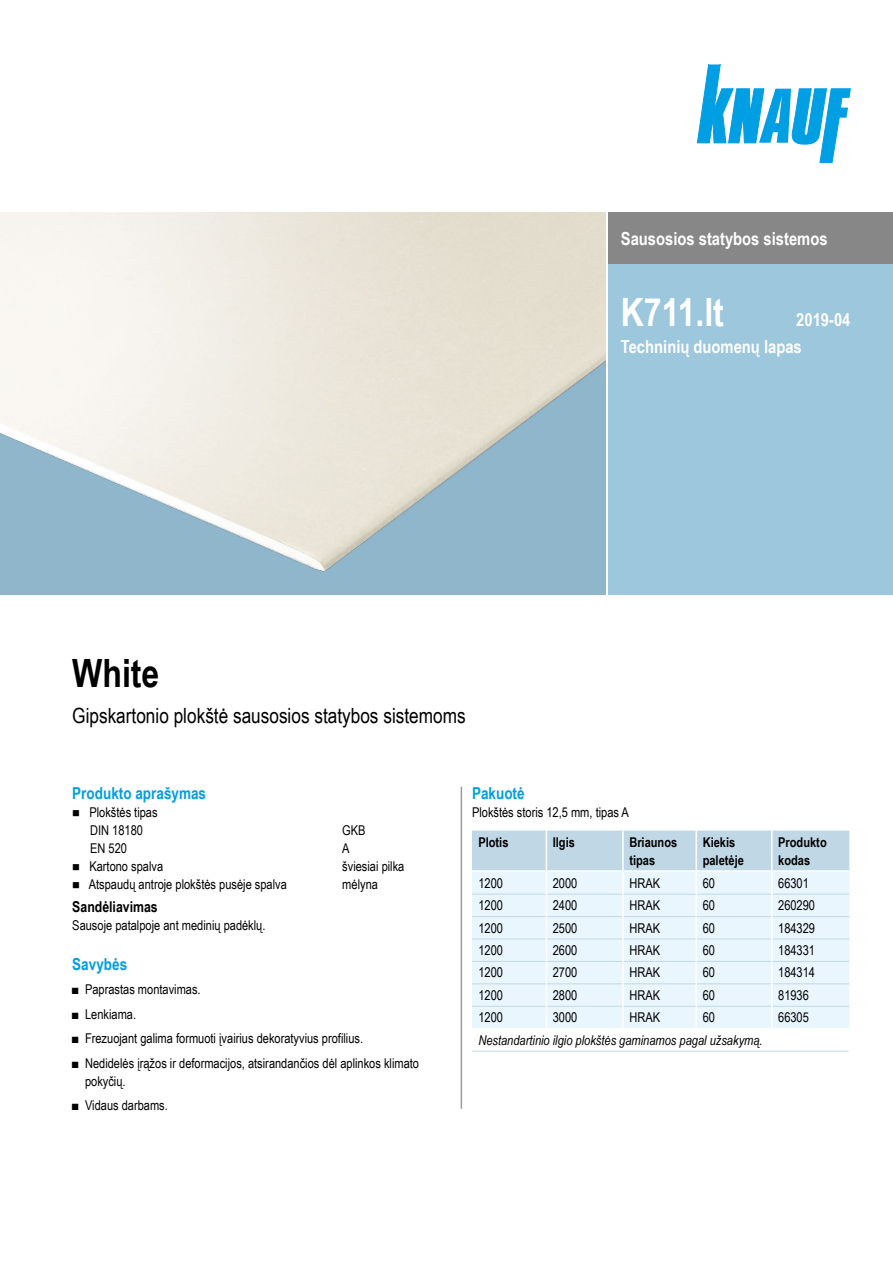
<style>
.page{position:relative;width:893px;height:1263px;background:#fff}
.page>*{position:absolute;margin:0;border:0;box-sizing:border-box;transform-origin:0 0}
.t1{font:700 39px "Arial Narrow";color:#fff}
.t2{font:700 39px "Arial Narrow";color:#000}
.t3{font:21px "Arial Narrow";color:#000}
.t4{font:700 18px "Arial Narrow";color:#fff}
.t5{font:700 16.5px "Arial Narrow";color:#009ee3}
.t6{font:700 15px "Arial Narrow";color:#000}
.t7{font:13.5px/18px "Arial Narrow";color:#000;text-align:center}
.t8{font:700 13.5px/18px "Arial Narrow";color:#000}
.t9{font:italic 13.5px "Arial Narrow";color:#000}
</style>
<div class="page">
<div style="left:608px;top:213px;width:285px;height:382px;background:#9cc7dd"></div>
<div style="left:608px;top:213px;width:285px;height:51px;background:#868786"></div>
<img style="left:0;top:213px;width:606px;height:382px">
<svg style="left:697px;top:65px;width:154px;height:98px"></svg>
<hr style="left:461px;top:787px;width:1px;height:322px;background:#9c9c9d">
<hr style="left:472px;top:1051px;width:74px;height:1px;background:#c0d8e6">
<hr style="left:546px;top:1051px;width:77px;height:1px;background:#c0d8e6">
<hr style="left:623px;top:1051px;width:73px;height:1px;background:#c0d8e6">
<hr style="left:696px;top:1051px;width:76px;height:1px;background:#c0d8e6">
<hr style="left:772px;top:1051px;width:77px;height:1px;background:#c0d8e6">
<svg style="left:472px;top:830px;width:378px;height:221px;background:#e3f0f9"></svg>
<hr style="left:472px;top:894px;width:74px;height:1px;background:#c0d8e6">
<hr style="left:472px;top:916px;width:74px;height:1px;background:#c0d8e6">
<hr style="left:472px;top:939px;width:74px;height:1px;background:#c0d8e6">
<hr style="left:472px;top:961px;width:74px;height:1px;background:#c0d8e6">
<hr style="left:472px;top:983px;width:74px;height:1px;background:#c0d8e6">
<hr style="left:472px;top:1006px;width:74px;height:1px;background:#c0d8e6">
<hr style="left:472px;top:870px;width:74px;height:2px;background:#fff">
<hr style="left:546px;top:830px;width:1px;height:41px;background:#fff">
<hr style="left:622px;top:830px;width:2px;height:41px;background:#fff">
<hr style="left:696px;top:830px;width:1px;height:41px;background:#fff">
<hr style="left:547px;top:870px;width:75px;height:2px;background:#fff">
<hr style="left:624px;top:870px;width:72px;height:2px;background:#fff">
<hr style="left:697px;top:870px;width:74px;height:2px;background:#fff">
<hr style="left:772px;top:870px;width:77px;height:2px;background:#fff">
<hr style="left:771px;top:830px;width:1px;height:41px;background:#fff">
<h3 class="t4" style="left:621px;top:225px;width:208px">Sausosios statybos sistemos</h3>
<h1 class="t1" style="left:621px;top:282px;width:105px">K711.lt</h1>
<h3 class="t4" style="left:796px;top:306px;width:56px">2019-04</h3>
<h1 class="t2" style="left:72px;top:644px;width:89px">White</h1>
<h2 class="t3" style="left:72px;top:700px;width:395px">Gipskartonio plokštė sausosios statybos sistemoms</h2>
<h3 class="t4" style="left:621px;top:333px;width:183px">Techninių duomenų lapas</h3>
<p class="t5" style="left:72px;top:780px;width:135px">Produkto aprašymas</p>
<p class="t7" style="left:72px;top:802px;width:87px">■ Plokštės tipas<br>DIN 18180</p>
<p class="t7" style="left:342px;top:820px;width:25px">GKB</p>
<p class="t7" style="left:90px;top:838px;width:38px">EN 520</p>
<p class="t7" style="left:342px;top:838px;width:9px">A</p>
<p class="t7" style="left:72px;top:856px;width:92px">■ Kartono spalva</p>
<p class="t7" style="left:342px;top:856px;width:64px">šviesiai pilka</p>
<p class="t7" style="left:72px;top:874px;width:216px">■ Atspaudų antroje plokštės pusėje spalva</p>
<p class="t7" style="left:342px;top:874px;width:37px">mėlyna</p>
<p class="t6" style="left:72px;top:895px;width:87px">Sandėliavimas</p>
<p class="t7" style="left:72px;top:916px;width:195px">Sausoje patalpoje ant medinių padėklų.</p>
<p class="t5" style="left:72px;top:952px;width:56px">Savybės</p>
<p class="t7" style="left:72px;top:980px;width:130px">■ Paprastas montavimas.</p>
<p class="t7" style="left:72px;top:1004px;width:65px">■ Lenkiama.</p>
<p class="t7" style="left:72px;top:1029px;width:292px">■ Frezuojant galima formuoti įvairius dekoratyvius profilius.</p>
<p class="t7" style="left:85px;top:1053px;width:336px;text-align:left;text-indent:-13px">■ Nedidelės įrąžos ir deformacijos, atsirandančios dėl aplinkos klimato pokyčių.</p>
<p class="t7" style="left:72px;top:1096px;width:97px">■ Vidaus darbams.</p>
<p class="t5" style="left:472px;top:780px;width:54px">Pakuotė</p>
<p class="t7" style="left:472px;top:802px;width:158px">Plokštės storis 12,5 mm, tipas A</p>
<p class="t8" style="left:478px;top:832px;width:32px">Plotis</p>
<p class="t8" style="left:553px;top:832px;width:24px">Ilgis</p>
<p class="t8" style="left:629px;top:832px;width:49px">Briaunos tipas</p>
<p class="t8" style="left:703px;top:832px;width:43px">Kiekis paletėje</p>
<p class="t8" style="left:778px;top:832px;width:50px">Produkto kodas</p>
<p class="t7" style="left:478px;top:873px;width:26px">1200</p>
<p class="t7" style="left:553px;top:873px;width:26px">2000</p>
<p class="t7" style="left:629px;top:873px;width:32px">HRAK</p>
<p class="t7" style="left:703px;top:873px;width:14px">60</p>
<p class="t7" style="left:778px;top:873px;width:32px">66301</p>
<p class="t7" style="left:478px;top:896px;width:26px">1200</p>
<p class="t7" style="left:553px;top:896px;width:26px">2400</p>
<p class="t7" style="left:629px;top:896px;width:32px">HRAK</p>
<p class="t7" style="left:703px;top:896px;width:14px">60</p>
<p class="t7" style="left:778px;top:896px;width:38px">260290</p>
<p class="t7" style="left:478px;top:918px;width:26px">1200</p>
<p class="t7" style="left:553px;top:918px;width:26px">2500</p>
<p class="t7" style="left:629px;top:918px;width:32px">HRAK</p>
<p class="t7" style="left:703px;top:918px;width:14px">60</p>
<p class="t7" style="left:778px;top:918px;width:38px">184329</p>
<p class="t7" style="left:478px;top:941px;width:26px">1200</p>
<p class="t7" style="left:553px;top:941px;width:26px">2600</p>
<p class="t7" style="left:629px;top:941px;width:32px">HRAK</p>
<p class="t7" style="left:703px;top:941px;width:14px">60</p>
<p class="t7" style="left:778px;top:941px;width:38px">184331</p>
<p class="t7" style="left:478px;top:963px;width:26px">1200</p>
<p class="t7" style="left:553px;top:963px;width:26px">2700</p>
<p class="t7" style="left:629px;top:963px;width:32px">HRAK</p>
<p class="t7" style="left:703px;top:963px;width:14px">60</p>
<p class="t7" style="left:778px;top:963px;width:38px">184314</p>
<p class="t7" style="left:478px;top:986px;width:26px">1200</p>
<p class="t7" style="left:553px;top:986px;width:26px">2800</p>
<p class="t7" style="left:629px;top:986px;width:32px">HRAK</p>
<p class="t7" style="left:703px;top:986px;width:14px">60</p>
<p class="t7" style="left:778px;top:986px;width:32px">81936</p>
<p class="t7" style="left:478px;top:1008px;width:26px">1200</p>
<p class="t7" style="left:553px;top:1008px;width:26px">3000</p>
<p class="t7" style="left:629px;top:1008px;width:32px">HRAK</p>
<p class="t7" style="left:703px;top:1008px;width:14px">60</p>
<p class="t7" style="left:778px;top:1008px;width:32px">66305</p>
<p class="t9" style="left:478px;top:1030px;width:286px">Nestandartinio ilgio plokštės gaminamos pagal užsakymą.</p>
</div>
